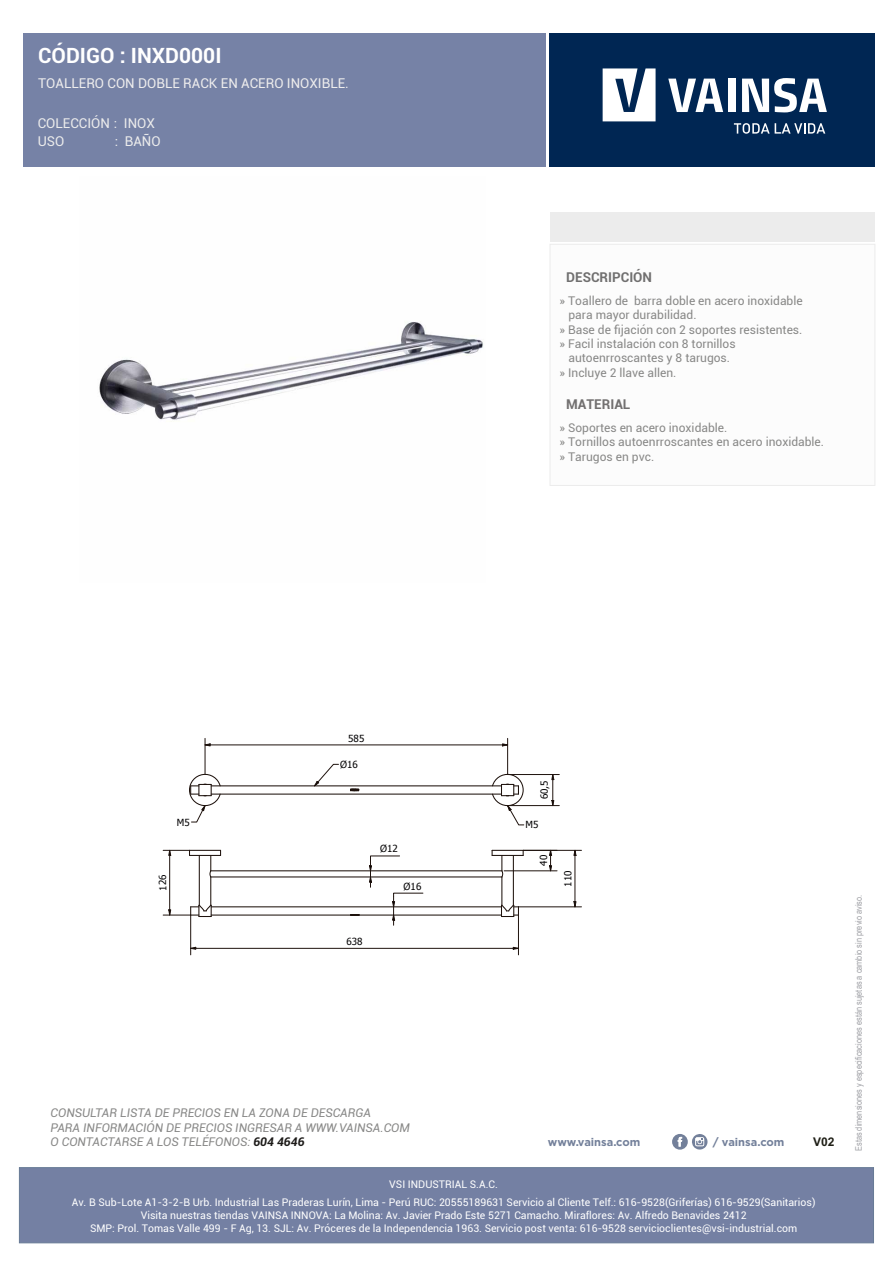
<style>
.page{position:relative;width:893px;height:1263px;background:#fff}
.page>*{position:absolute;margin:0;border:0;box-sizing:border-box;transform-origin:0 0}
.t1{font:700 21px "Roboto";color:#fff}
.t2{font:13.5px "Roboto";color:#eeeded}
.t3{font:13.5px "Roboto";color:#ececec}
.t4{font:700 13.5px "Roboto";color:#706f6f}
.t5{font:700 13.5px "Roboto";color:#727070}
.t6{font:12px/14.4px "Roboto";color:#888887}
.t7{font:italic 12px/14.4px "Roboto";color:#888887}
.t8{font:700 12px "Arial";color:#202017}
.t9{font:700 11.1px "Gotham";color:#73809a}
.t10{font:10.5px/18.6px "Roboto";color:#fff;text-align:center}
.t11{font:9.75px "Tahoma";letter-spacing:-.005em;color:#020102}
.t12{font:9px "Arial Narrow";color:#9fa0a5}
.s1{font-weight:700;color:#1d1b19}
</style>
<div class="page">
<img style="left:99px;top:322px;width:384px;height:98px">
<div style="left:550px;top:213px;width:325px;height:29px;background:#ececec"></div>
<div style="left:23px;top:34px;width:522px;height:133px;background:#7682a6"></div>
<div style="left:550px;top:244px;width:325px;height:242px;background:#fcfcfc;border:1px solid #ececec"></div>
<svg style="left:350px;top:788px;width:9px;height:3px"></svg>
<hr style="left:211px;top:785px;width:290px;height:1px;background:#1e120d">
<hr style="left:211px;top:794px;width:290px;height:1px;background:#1e120d">
<hr style="left:492px;top:855px;width:31px;height:1px;background:#1e120d">
<hr style="left:492px;top:850px;width:31px;height:1px;background:#1e120d">
<hr style="left:190px;top:855px;width:31px;height:1px;background:#1e120d">
<hr style="left:190px;top:850px;width:31px;height:1px;background:#1e120d">
<hr style="left:211px;top:906px;width:290px;height:1px;background:#1e120d">
<hr style="left:211px;top:914px;width:140px;height:2px;background:#1e120d">
<hr style="left:359px;top:914px;width:142px;height:2px;background:#1e120d">
<svg style="left:500px;top:850px;width:24px;height:67px"></svg>
<svg style="left:349px;top:914px;width:10px;height:2px"></svg>
<hr style="left:211px;top:876px;width:291px;height:1px;background:#1e120d">
<hr style="left:211px;top:870px;width:291px;height:1px;background:#1e120d">
<svg style="left:163px;top:849px;width:49px;height:69px"></svg>
<svg style="left:551px;top:775px;width:3px;height:32px"></svg>
<hr style="left:508px;top:805px;width:51px;height:1px;background:#1e120d">
<hr style="left:508px;top:774px;width:51px;height:1px;background:#1e120d">
<svg style="left:313px;top:764px;width:26px;height:23px"></svg>
<svg style="left:191px;top:947px;width:5px;height:3px"></svg>
<svg style="left:513px;top:947px;width:5px;height:3px"></svg>
<hr style="left:196px;top:948px;width:317px;height:1px;background:#1e120d">
<hr style="left:190px;top:915px;width:1px;height:40px;background:#1e120d">
<hr style="left:518px;top:915px;width:1px;height:40px;background:#1e120d">
<svg style="left:204px;top:743px;width:7px;height:4px"></svg>
<svg style="left:502px;top:743px;width:7px;height:3px"></svg>
<hr style="left:210px;top:745px;width:293px;height:1px;background:#1e120d">
<hr style="left:507px;top:738px;width:1px;height:36px;background:#1e120d">
<hr style="left:205px;top:738px;width:1px;height:36px;background:#1e120d">
<svg style="left:491px;top:772px;width:33px;height:53px"></svg>
<svg style="left:189px;top:773px;width:32px;height:49px"></svg>
<svg style="left:369px;top:855px;width:31px;height:32px"></svg>
<svg style="left:392px;top:893px;width:31px;height:32px"></svg>
<svg style="left:549px;top:849px;width:3px;height:23px"></svg>
<hr style="left:504px;top:870px;width:53px;height:1px;background:#1e120d">
<svg style="left:573px;top:901px;width:4px;height:6px"></svg>
<svg style="left:573px;top:849px;width:4px;height:7px"></svg>
<hr style="left:575px;top:855px;width:1px;height:47px;background:#1e120d">
<hr style="left:523px;top:850px;width:58px;height:1px;background:#1e120d">
<hr style="left:518px;top:907px;width:63px;height:1px;background:#1e120d">
<svg style="left:672px;top:1134px;width:35px;height:16px"></svg>
<div style="left:19px;top:1167px;width:855px;height:76px;background:#7480a3"></div>
<div style="left:549px;top:34px;width:326px;height:133px;background:#002653"></div>
<svg style="left:603px;top:68px;width:53px;height:53px"></svg>
<svg style="left:668px;top:79px;width:55px;height:33px"></svg>
<div style="left:728px;top:79px;width:7px;height:33px;background:#fff"></div>
<svg style="left:742px;top:78px;width:85px;height:34px"></svg>
<svg style="left:734px;top:123px;width:91px;height:11px"></svg>
<h1 class="t1" style="left:38px;top:41px;width:185px">CÓDIGO : INXD000I</h1>
<p class="t2" style="left:38px;top:73px;width:312px">TOALLERO CON DOBLE RACK EN ACERO INOXIBLE.</p>
<p class="t3" style="left:38px;top:113px;width:119px">COLECCIÓN : INOX</p>
<p class="t3" style="left:38px;top:132px;width:28px">USO</p>
<p class="t3" style="left:115px;top:132px;width:47px">: BAÑO</p>
<p class="t4" style="left:566px;top:268px;width:87px">DESCRIPCIÓN</p>
<p class="t6" style="left:559px;top:293px;width:245px">» Toallero de barra doble en acero inoxidable</p>
<p class="t6" style="left:568px;top:307px;width:130px">para mayor durabilidad.</p>
<p class="t6" style="left:559px;top:322px;width:244px">» Base de fijación con 2 soportes resistentes.</p>
<p class="t6" style="left:559px;top:336px;width:178px">» Facil instalación con 8 tornillos</p>
<p class="t6" style="left:568px;top:350px;width:163px">autoenrroscantes y 8 tarugos.</p>
<p class="t6" style="left:559px;top:365px;width:118px">» Incluye 2 llave allen.</p>
<p class="t5" style="left:566px;top:395px;width:66px">MATERIAL</p>
<p class="t6" style="left:559px;top:420px;width:266px">» Soportes en acero inoxidable.<br>» Tornillos autoenrroscantes en acero inoxidable. » Tarugos en pvc.</p>
<p class="t11" style="left:348px;top:732px;width:18px">585</p>
<p class="t11" style="left:156px;top:891px;width:18px;rotate:-90deg">126</p>
<p class="t11" style="left:340px;top:758px;width:19px">Ø16</p>
<p class="t11" style="left:538px;top:799px;width:21px;rotate:-90deg">60,5</p>
<p class="t11" style="left:177px;top:815px;width:14px">M5</p>
<p class="t11" style="left:525px;top:818px;width:15px">M5</p>
<p class="t11" style="left:380px;top:842px;width:19px">Ø12</p>
<p class="t11" style="left:404px;top:879px;width:19px">Ø16</p>
<p class="t11" style="left:537px;top:866px;width:12px;rotate:-90deg">40</p>
<p class="t11" style="left:561px;top:886px;width:18px;rotate:-90deg">110</p>
<p class="t11" style="left:346px;top:935px;width:18px">638</p>
<p class="t7" style="left:51px;top:1105px;width:361px">CONSULTAR LISTA DE PRECIOS EN LA ZONA DE DESCARGA<br>PARA INFORMACIÓN DE PRECIOS INGRESAR A WWW.VAINSA.COM<br>O CONTACTARSE A LOS TELÉFONOS: <span class="s1">604 4646</span></p>
<p class="t9" style="left:548px;top:1135px;width:94px">www.vainsa.com</p>
<p class="t9" style="left:713px;top:1135px;width:73px">/ vainsa.com</p>
<p class="t10" style="left:72px;top:1174px;width:745px">VSI INDUSTRIAL S.A.C.<br>Av. B Sub-Lote A1-3-2-B Urb. Industrial Las Praderas Lurín, Lima - Perú RUC: 20555189631 Servicio al Cliente Telf.: 616-9528(Griferías) 616-9529(Sanitarios)</p>
<p class="t10" style="left:90px;top:1208px;width:709px;line-height:12.6px">Visita nuestras tiendas VAINSA INNOVA: La Molina: Av. Javier Prado Este 5271 Camacho. Miraflores: Av. Alfredo Benavides 2412<br>SMP: Prol. Tomas Valle 499 - F Ag, 13. SJL: Av. Próceres de la Independencia 1963. Servicio post venta: 616-9528 servicioclientes@vsi-industrial.com</p>
<p class="t8" style="left:813px;top:1135px;width:23px">V02</p>
<p class="t12" style="left:852px;top:1151px;width:258px;rotate:-90deg">Estas dimensiones y especificaciones están sujetas a cambio sin previo aviso.</p>
</div>
